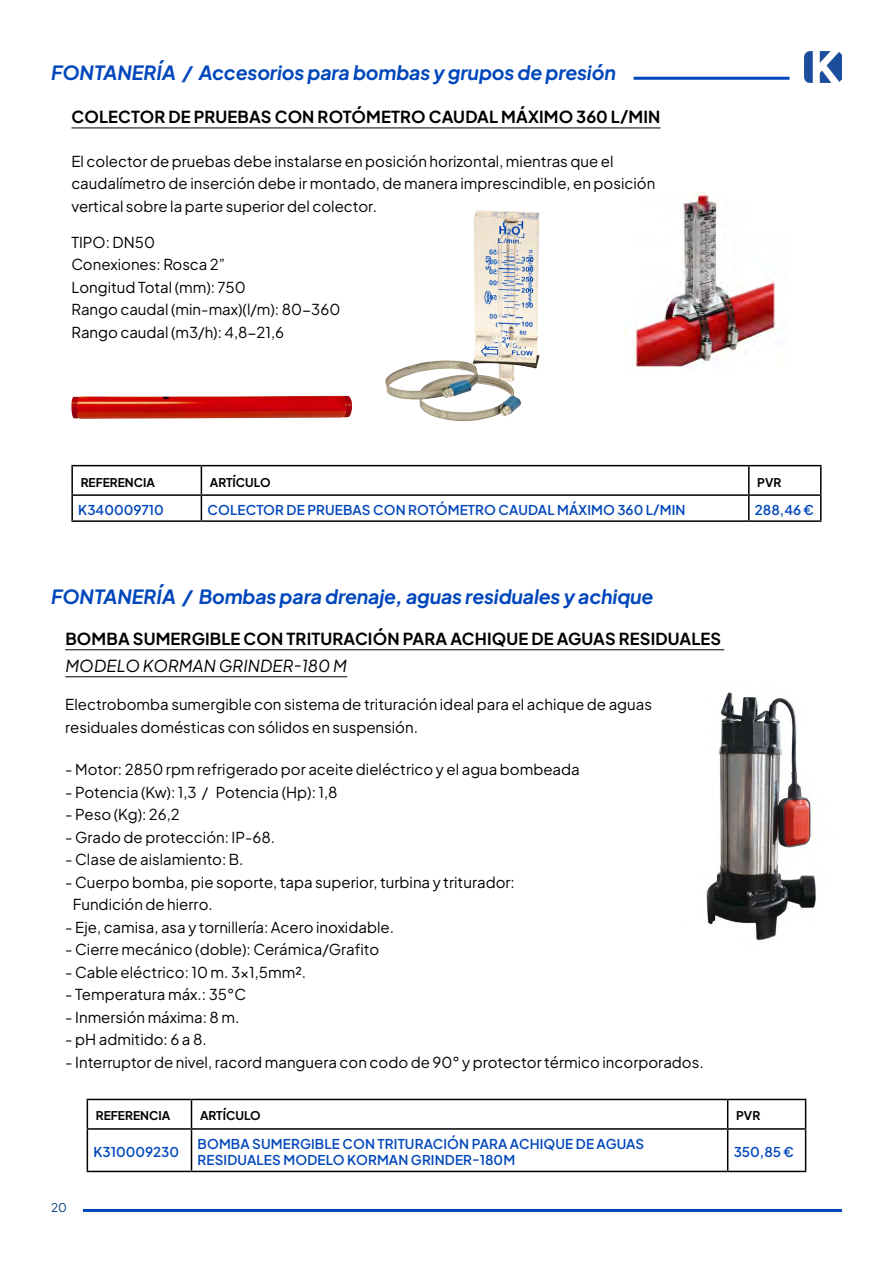
<style>
.page{position:relative;width:893px;height:1263px;background:#fff}
.page>*{position:absolute;margin:0;border:0;box-sizing:border-box;transform-origin:0 0}
.t1{font:italic 700 19.5px "Plus Jakarta Sans";letter-spacing:-.01em;color:#0047bb}
.t2{font:700 16.5px/27px "Plus Jakarta Sans";letter-spacing:.01em;color:#000}
.t3{font:15px/22.5px "Plus Jakarta Sans";color:#000}
.t4{font:600 13.5px/16.5px "Plus Jakarta Sans";letter-spacing:.01em;color:#0047bb}
.t5{font:700 12px "Plus Jakarta Sans";color:#000}
.t6{font:12px "Plus Jakarta Sans";color:#003a78}
.s1{font-weight:400;font-style:italic}
</style>
<div class="page">
<img style="left:804px;top:52px;width:38px;height:31px">
<hr style="left:83px;top:1209px;width:759px;height:3px;background:#0047bb">
<hr style="left:634px;top:77px;width:155px;height:3px;background:#0047bb">
<img style="left:706px;top:692px;width:110px;height:249px">
<hr style="left:71px;top:128px;width:589px;height:1px;background:#000">
<img style="left:385px;top:210px;width:155px;height:211px">
<img style="left:71px;top:396px;width:281px;height:23px">
<img style="left:625px;top:192px;width:151px;height:176px">
<hr style="left:71px;top:494px;width:130px;height:2px;background:#000">
<hr style="left:71px;top:496px;width:2px;height:24px;background:#000">
<hr style="left:201px;top:494px;width:548px;height:2px;background:#000">
<hr style="left:749px;top:494px;width:73px;height:2px;background:#000">
<hr style="left:748px;top:496px;width:2px;height:24px;background:#000">
<hr style="left:820px;top:496px;width:2px;height:24px;background:#000">
<hr style="left:71px;top:520px;width:130px;height:2px;background:#000">
<hr style="left:201px;top:520px;width:548px;height:2px;background:#000">
<hr style="left:749px;top:520px;width:73px;height:2px;background:#000">
<hr style="left:71px;top:465px;width:130px;height:1px;background:#000">
<hr style="left:71px;top:466px;width:2px;height:28px;background:#000">
<hr style="left:201px;top:465px;width:548px;height:1px;background:#000">
<svg style="left:201px;top:466px;width:1px;height:54px"></svg>
<hr style="left:749px;top:465px;width:73px;height:1px;background:#000">
<hr style="left:748px;top:466px;width:2px;height:28px;background:#000">
<hr style="left:820px;top:466px;width:2px;height:28px;background:#000">
<hr style="left:65px;top:649px;width:659px;height:1px;background:#000">
<hr style="left:65px;top:676px;width:282px;height:1px;background:#000">
<hr style="left:87px;top:1128px;width:104px;height:2px;background:#000">
<hr style="left:87px;top:1130px;width:1px;height:41px;background:#000">
<hr style="left:191px;top:1128px;width:537px;height:2px;background:#000">
<hr style="left:191px;top:1130px;width:1px;height:41px;background:#000">
<hr style="left:728px;top:1128px;width:78px;height:2px;background:#000">
<hr style="left:727px;top:1130px;width:1px;height:41px;background:#000">
<hr style="left:805px;top:1130px;width:1px;height:41px;background:#000">
<hr style="left:87px;top:1171px;width:104px;height:1px;background:#000">
<hr style="left:191px;top:1171px;width:537px;height:1px;background:#000">
<hr style="left:728px;top:1171px;width:78px;height:1px;background:#000">
<hr style="left:87px;top:1099px;width:104px;height:1px;background:#000">
<svg style="left:87px;top:1100px;width:1px;height:28px"></svg>
<hr style="left:191px;top:1099px;width:537px;height:1px;background:#000">
<svg style="left:191px;top:1100px;width:1px;height:28px"></svg>
<hr style="left:728px;top:1099px;width:78px;height:1px;background:#000">
<svg style="left:727px;top:1100px;width:1px;height:28px"></svg>
<svg style="left:805px;top:1100px;width:1px;height:28px"></svg>
<p class="t1" style="left:51px;top:55px;width:566px">FONTANERÍA / Accesorios para bombas y grupos de presión</p>
<p class="t2" style="left:71px;top:102px;width:590px">COLECTOR DE PRUEBAS CON ROTÓMETRO CAUDAL MÁXIMO 360 L/MIN</p>
<p class="t3" style="left:71px;top:149px;width:585px">El colector de pruebas debe instalarse en posición horizontal, mientras que el caudalímetro de inserción debe ir montado, de manera imprescindible, en posición vertical sobre la parte superior del colector.</p>
<p class="t3" style="left:71px;top:229px;width:85px">TIPO: DN50</p>
<p class="t3" style="left:71px;top:252px;width:155px">Conexiones: Rosca 2”</p>
<p class="t3" style="left:71px;top:274px;width:176px">Longitud Total (mm): 750</p>
<p class="t3" style="left:71px;top:297px;width:270px">Rango caudal (min-max)(l/m): 80-360</p>
<p class="t3" style="left:71px;top:319px;width:214px">Rango caudal (m3/h): 4,8-21,6</p>
<p class="t5" style="left:81px;top:471px;width:76px">REFERENCIA</p>
<p class="t5" style="left:210px;top:471px;width:62px">ARTÍCULO</p>
<p class="t5" style="left:757px;top:471px;width:26px">PVR</p>
<p class="t4" style="left:78px;top:500px;width:87px">K340009710</p>
<p class="t4" style="left:207px;top:500px;width:479px">COLECTOR DE PRUEBAS CON ROTÓMETRO CAUDAL MÁXIMO 360 L/MIN</p>
<p class="t4" style="left:755px;top:500px;width:61px">288,46 €</p>
<p class="t1" style="left:51px;top:579px;width:604px">FONTANERÍA / Bombas para drenaje, aguas residuales y achique</p>
<p class="t2" style="left:65px;top:623px;width:657px">BOMBA SUMERGIBLE CON TRITURACIÓN PARA ACHIQUE DE AGUAS RESIDUALES<br><span class="s1">MODELO KORMAN GRINDER-180 M</span></p>
<p class="t3" style="left:65px;top:692px;width:588px">Electrobomba sumergible con sistema de trituración ideal para el achique de aguas residuales domésticas con sólidos en suspensión.</p>
<p class="t3" style="left:65px;top:757px;width:516px">- Motor: 2850 rpm refrigerado por aceite dieléctrico y el agua bombeada</p>
<p class="t3" style="left:65px;top:779px;width:274px">- Potencia (Kw): 1,3 / Potencia (Hp): 1,8</p>
<p class="t3" style="left:65px;top:802px;width:116px">- Peso (Kg): 26,2</p>
<p class="t3" style="left:65px;top:824px;width:211px">- Grado de protección: IP-68.</p>
<p class="t3" style="left:65px;top:847px;width:180px">- Clase de aislamiento: B.</p>
<p class="t3" style="left:73px;top:869px;width:443px;text-indent:-8px">- Cuerpo bomba, pie soporte, tapa superior, turbina y triturador:<br>Fundición de hierro.</p>
<p class="t3" style="left:65px;top:914px;width:330px">- Eje, camisa, asa y tornillería: Acero inoxidable.</p>
<p class="t3" style="left:65px;top:937px;width:316px">- Cierre mecánico (doble): Cerámica/Grafito</p>
<p class="t3" style="left:65px;top:959px;width:242px">- Cable eléctrico: 10 m. 3x1,5mm².</p>
<p class="t3" style="left:65px;top:982px;width:182px">- Temperatura máx.: 35°C</p>
<p class="t3" style="left:65px;top:1004px;width:176px">- Inmersión máxima: 8 m.</p>
<p class="t3" style="left:65px;top:1027px;width:143px">- pH admitido: 6 a 8.</p>
<p class="t3" style="left:65px;top:1049px;width:640px">- Interruptor de nivel, racord manguera con codo de 90° y protector térmico incorporados.</p>
<p class="t6" style="left:51px;top:1198px;width:17px">20</p>
<p class="t5" style="left:96px;top:1105px;width:76px">REFERENCIA</p>
<p class="t5" style="left:200px;top:1105px;width:62px">ARTÍCULO</p>
<p class="t5" style="left:736px;top:1105px;width:26px">PVR</p>
<p class="t4" style="left:93px;top:1142px;width:87px">K310009230</p>
<p class="t4" style="left:198px;top:1134px;width:448px">BOMBA SUMERGIBLE CON TRITURACIÓN PARA ACHIQUE DE AGUAS<br>RESIDUALES MODELO KORMAN GRINDER-180M</p>
<p class="t4" style="left:734px;top:1142px;width:62px">350,85 €</p>
</div>
